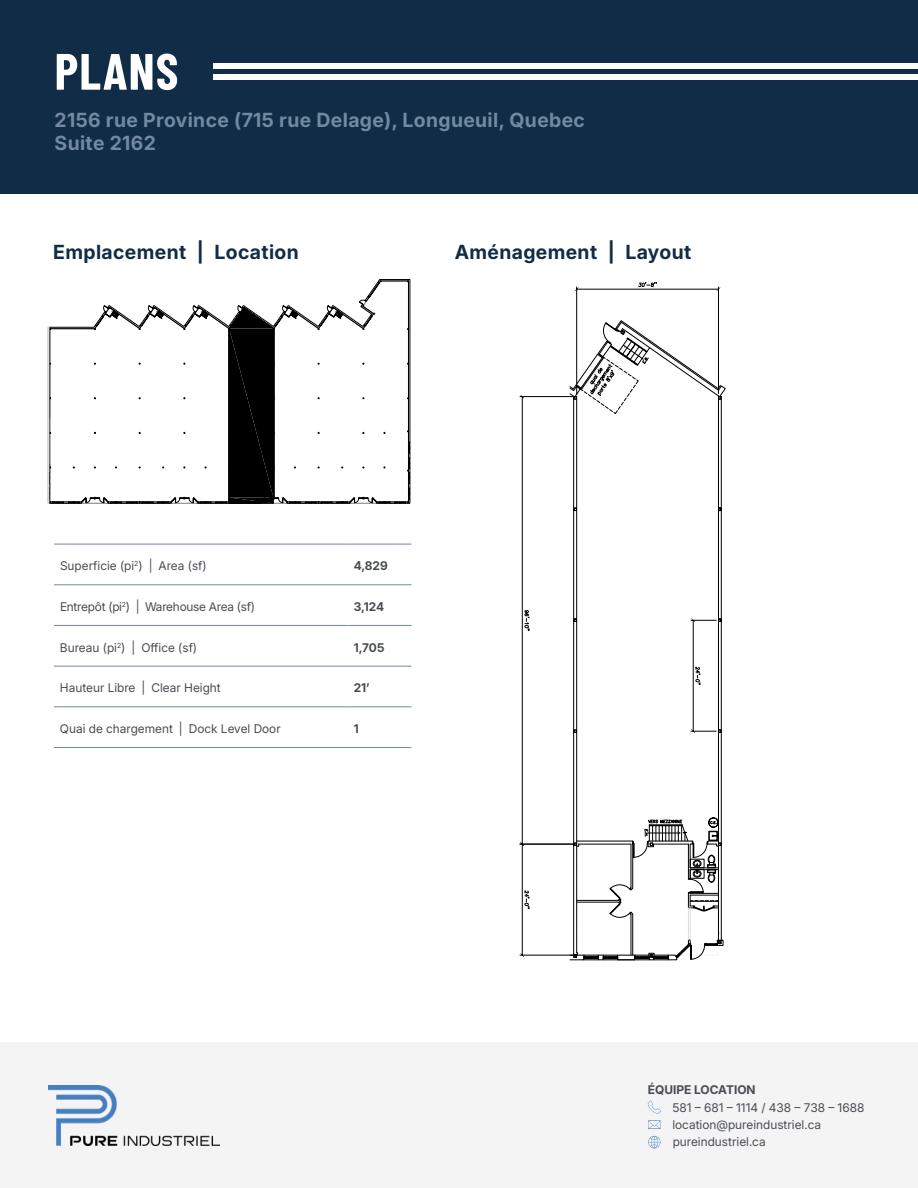
<style>
.page{position:relative;width:918px;height:1188px;background:#fff}
.page>*{position:absolute;margin:0;border:0;box-sizing:border-box;transform-origin:0 0}
.t1{font:700 51px "Barlow Condensed";letter-spacing:.02em;color:#fff}
.t2{font:700 19.5px/23.4px "Inter 18 pt";letter-spacing:.02em;color:#7289a1}
.t3{font:700 19.5px "Inter 18 pt";letter-spacing:.02em;color:#102c47}
.t4{font:12px "Inter 18 pt";color:#484c52}
.t5{font:700 12px "Inter 18 pt";color:#484c52}
.t6{font:12px "Inter 18 pt";letter-spacing:-.02em;color:#484c52}
</style>
<div class="page">
<div style="left:0;top:1043px;width:918px;height:145px;background:#f4f4f4"></div>
<div style="left:0;top:0;width:918px;height:193px;background:#102c47"></div>
<svg style="left:50px;top:279px;width:360px;height:224px"></svg>
<div style="left:48px;top:273px;width:367px;height:250px;border:1px solid #fff"></div>
<hr style="left:573px;top:396px;width:1px;height:558px;background:#000">
<hr style="left:576px;top:397px;width:1px;height:556px;background:#000">
<hr style="left:721px;top:397px;width:1px;height:543px;background:#000">
<hr style="left:718px;top:396px;width:1px;height:544px;background:#000">
<svg style="left:570px;top:818px;width:153px;height:143px"></svg>
<svg style="left:570px;top:320px;width:156px;height:94px"></svg>
<hr style="left:520px;top:955px;width:54px;height:1px;background:#000">
<hr style="left:522px;top:844px;width:1px;height:111px;background:#000">
<svg style="left:525px;top:890px;width:4px;height:19px"></svg>
<hr style="left:520px;top:844px;width:56px;height:1px;background:#000">
<hr style="left:520px;top:396px;width:54px;height:1px;background:#000">
<hr style="left:522px;top:397px;width:1px;height:447px;background:#000">
<svg style="left:520px;top:842px;width:4px;height:4px"></svg>
<svg style="left:525px;top:610px;width:4px;height:21px"></svg>
<hr style="left:576px;top:287px;width:1px;height:107px;background:#000">
<hr style="left:718px;top:287px;width:1px;height:107px;background:#000">
<hr style="left:577px;top:289px;width:141px;height:1px;background:#000">
<svg style="left:638px;top:282px;width:19px;height:5px"></svg>
<hr style="left:693px;top:620px;width:1px;height:111px;background:#000">
<svg style="left:691px;top:618px;width:30px;height:4px"></svg>
<svg style="left:691px;top:729px;width:30px;height:4px"></svg>
<svg style="left:696px;top:666px;width:4px;height:19px"></svg>
<div style="left:214px;top:64px;width:704px;height:5px;background:#fff"></div>
<div style="left:214px;top:74px;width:704px;height:6px;background:#fff"></div>
<hr style="left:54px;top:584px;width:294px;height:1px;background:#7289a1">
<hr style="left:348px;top:584px;width:63px;height:1px;background:#7289a1">
<hr style="left:54px;top:625px;width:294px;height:1px;background:#7289a1">
<hr style="left:348px;top:625px;width:63px;height:1px;background:#7289a1">
<hr style="left:54px;top:666px;width:294px;height:1px;background:#7289a1">
<hr style="left:348px;top:666px;width:63px;height:1px;background:#7289a1">
<hr style="left:54px;top:706px;width:294px;height:1px;background:#7289a1">
<hr style="left:348px;top:706px;width:63px;height:1px;background:#7289a1">
<hr style="left:54px;top:544px;width:294px;height:1px;background:#7289a1">
<hr style="left:348px;top:544px;width:63px;height:1px;background:#7289a1">
<hr style="left:54px;top:747px;width:294px;height:1px;background:#7289a1">
<hr style="left:348px;top:747px;width:63px;height:1px;background:#7289a1">
<img style="left:48px;top:1085px;width:172px;height:61px">
<svg style="left:648px;top:1136px;width:13px;height:12px"></svg>
<svg style="left:648px;top:1101px;width:13px;height:13px"></svg>
<svg style="left:648px;top:1121px;width:13px;height:8px"></svg>
<h1 class="t1" style="left:55px;top:35px;width:125px">PLANS</h1>
<h2 class="t2" style="left:55px;top:107px;width:532px">2156 rue Province (715 rue Delage), Longueuil, Quebec<br>Suite 2162</h2>
<h2 class="t3" style="left:53px;top:238px;width:247px">Emplacement | Location</h2>
<h2 class="t3" style="left:455px;top:237px;width:238px">Aménagement | Layout</h2>
<p class="t4" style="left:60px;top:557px;width:148px">Superficie (pi<sup>2</sup>) | Area (sf)</p>
<p class="t5" style="left:354px;top:557px;width:36px">4,829</p>
<p class="t6" style="left:60px;top:598px;width:197px">Entrepôt (pi<sup>2</sup>) | Warehouse Area (sf)</p>
<p class="t5" style="left:354px;top:598px;width:32px">3,124</p>
<p class="t4" style="left:60px;top:638px;width:139px">Bureau (pi<sup>2</sup>) | Office (sf)</p>
<p class="t5" style="left:354px;top:638px;width:32px">1,705</p>
<p class="t4" style="left:60px;top:679px;width:162px">Hauteur Libre | Clear Height</p>
<p class="t5" style="left:354px;top:679px;width:18px">21’</p>
<p class="t4" style="left:60px;top:720px;width:222px">Quai de chargement | Dock Level Door</p>
<p class="t5" style="left:354px;top:720px;width:7px">1</p>
<p class="t5" style="left:648px;top:1080px;width:109px">ÉQUIPE LOCATION</p>
<p class="t4" style="left:672px;top:1116px;width:150px">location@pureindustriel.ca</p>
<p class="t4" style="left:672px;top:1098px;width:193px">581 – 681 – 1114 / 438 – 738 – 1688</p>
<p class="t4" style="left:673px;top:1133px;width:95px">pureindustriel.ca</p>
</div>
